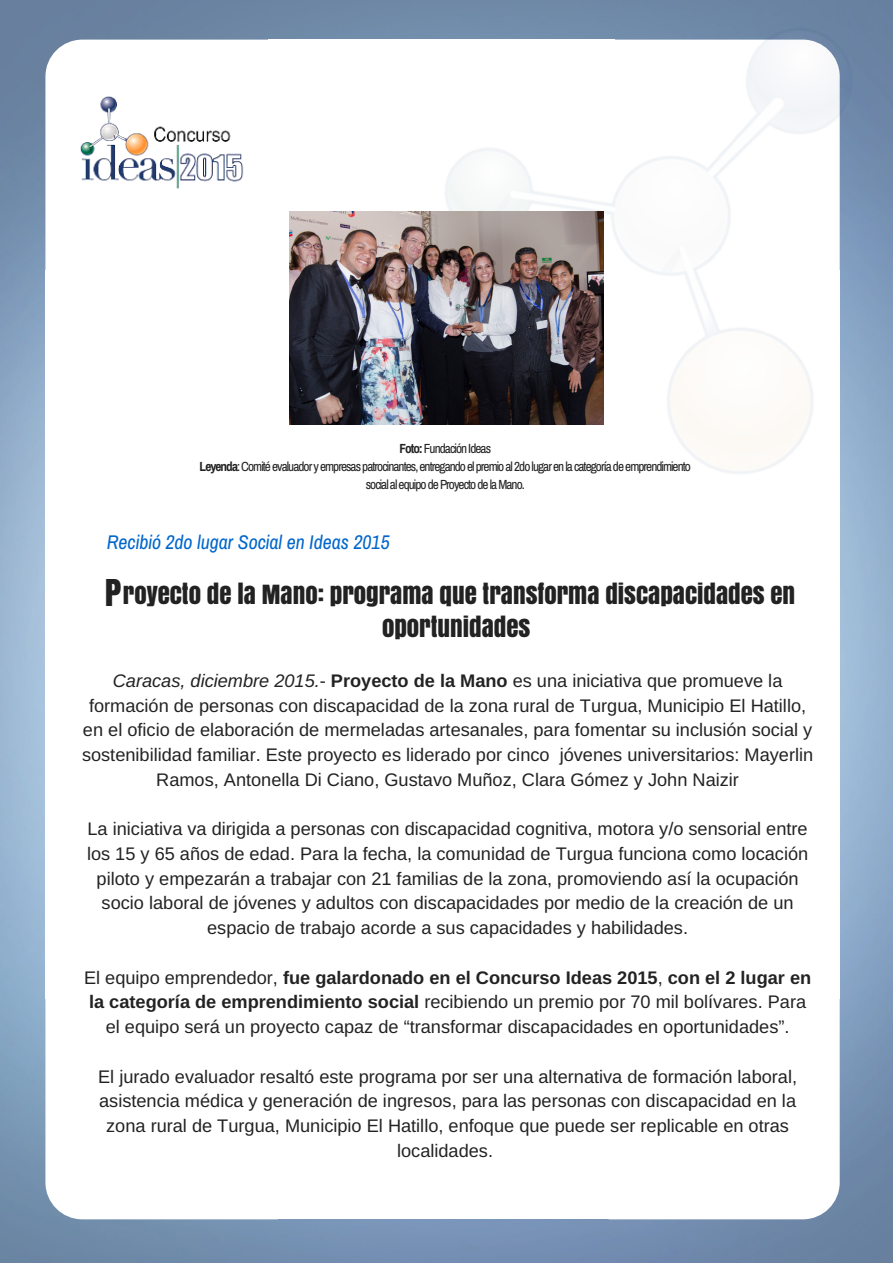
<style>
.page{position:relative;width:893px;height:1263px;background:#fff}
.page>*{position:absolute;margin:0;border:0;box-sizing:border-box;transform-origin:0 0}
.t1{font:34.65px "Anton";color:#222}
.t2{font:24.75px/33.8px "Anton";color:#222;text-align:center}
.t3{font:italic 19.8px "Archivo Narrow";color:#06c}
.t4{font:18.15px/24.8px "Arimo";color:#222;text-align:center}
.t5{font:13.2px/18px "Archivo Narrow";letter-spacing:-.07em;color:#222;text-align:center}
.s1{font-weight:700}
.s2{font-style:italic}
</style>
<div class="page">
<img style="left:0;top:0;width:892px;height:1262px">
<svg style="left:45px;top:40px;width:223px;height:230px"></svg>
<div style="left:268px;top:40px;width:346px;height:235px;background:#fff"></div>
<div style="left:45px;top:270px;width:233px;height:729px;background:#fff"></div>
<div style="left:273px;top:270px;width:341px;height:729px;background:#fff"></div>
<div style="left:608px;top:270px;width:231px;height:729px;background:#fff"></div>
<svg style="left:45px;top:999px;width:230px;height:220px"></svg>
<div style="left:275px;top:988px;width:339px;height:231px;background:#fff"></div>
<svg style="left:614px;top:999px;width:225px;height:220px"></svg>
<img style="left:74px;top:94px;width:174px;height:96px">
<img style="left:389px;top:0;width:503px;height:554px">
<img style="left:289px;top:211px;width:315px;height:214px">
<p class="t5" style="left:200px;top:439px;width:493px"><span class="s1">Foto:</span> Fundación Ideas<br><span class="s1">Leyenda</span>: Comité evaluador y empresas patrocinantes, entregando el premio al 2do lugar en la categoría de emprendimiento social al equipo de Proyecto de la Mano.</p>
<p class="t3" style="left:107px;top:530px;width:284px">Recibió 2do lugar Social en Ideas 2015</p>
<h2 class="t2" style="left:123px;top:577px;width:673px">ROYECTO DE LA MANO: PROGRAMA QUE TRANSFORMA DISCAPACIDADES EN<br>OPORTUNIDADES</h2>
<h1 class="t1" style="left:105px;top:566px;width:18px">P</h1>
<p class="t4" style="left:82px;top:668px;width:732px"><span class="s2">Caracas, diciembre 2015.</span>- <span class="s1">Proyecto de la Mano</span> es una iniciativa que promueve la formación de personas con discapacidad de la zona rural de Turgua, Municipio El Hatillo, en el oficio de elaboración de mermeladas artesanales, para fomentar su inclusión social y sostenibilidad familiar. Este proyecto es liderado por cinco jóvenes universitarios: Mayerlin Ramos, Antonella Di Ciano, Gustavo Muñoz, Clara Gómez y John Naizir</p>
<p class="t4" style="left:87px;top:816px;width:722px">La iniciativa va dirigida a personas con discapacidad cognitiva, motora y/o sensorial entre los 15 y 65 años de edad. Para la fecha, la comunidad de Turgua funciona como locación piloto y empezarán a trabajar con 21 familias de la zona, promoviendo así la ocupación socio laboral de jóvenes y adultos con discapacidades por medio de la creación de un espacio de trabajo acorde a sus capacidades y habilidades.</p>
<p class="t4" style="left:84px;top:965px;width:728px">El equipo emprendedor, <span class="s1">fue galardonado en el Concurso Ideas 2015</span>, <span class="s1">con el 2 lugar en la categoría de emprendimiento social</span> recibiendo un premio por 70 mil bolívares. Para el equipo será un proyecto capaz de “transformar discapacidades en oportunidades”.</p>
<p class="t4" style="left:98px;top:1064px;width:700px">El jurado evaluador resaltó este programa por ser una alternativa de formación laboral, asistencia médica y generación de ingresos, para las personas con discapacidad en la zona rural de Turgua, Municipio El Hatillo, enfoque que puede ser replicable en otras localidades.</p>
</div>
